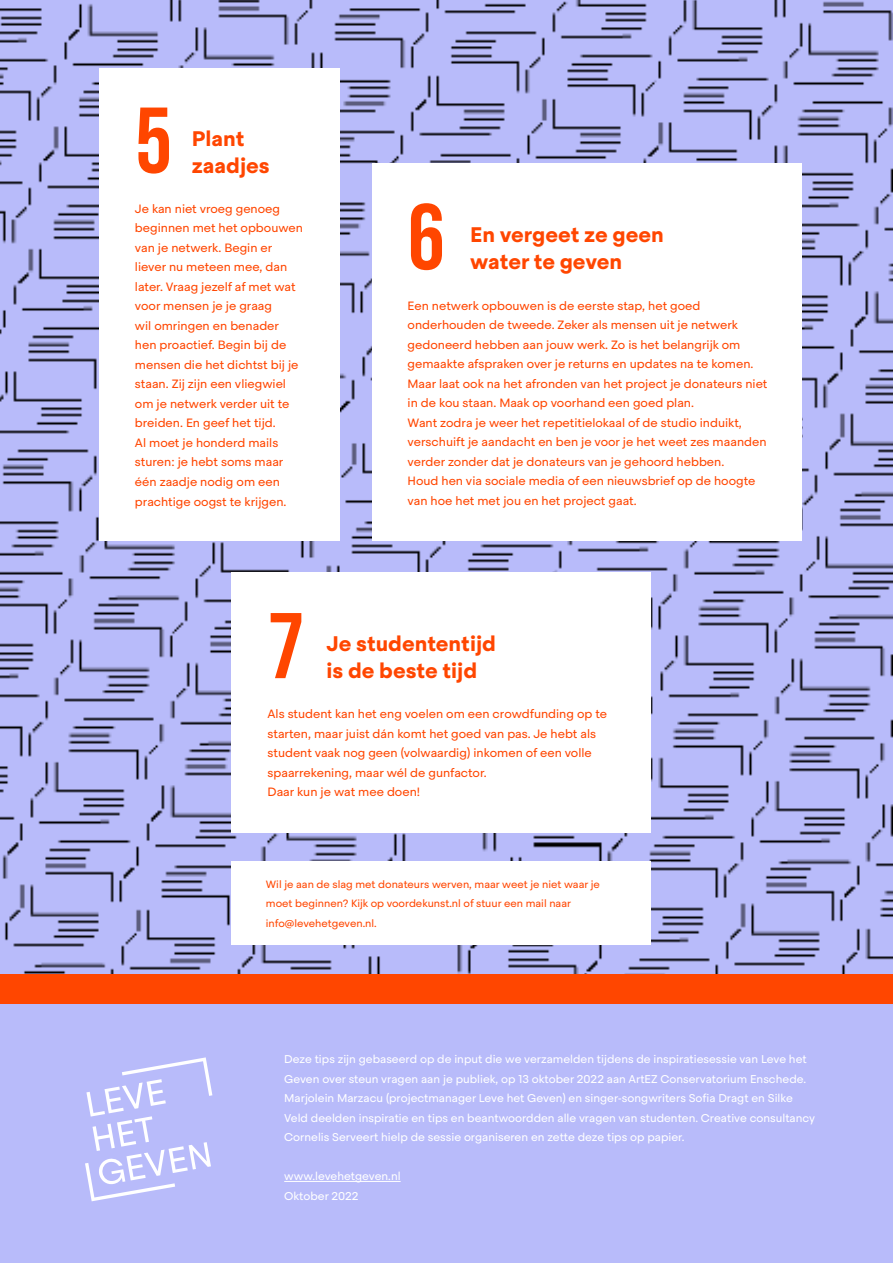
<style>
.page{position:relative;width:893px;height:1263px;background:#fff}
.page>*{position:absolute;margin:0;border:0;box-sizing:border-box;transform-origin:0 0}
.t1{font:93px "Bebas Neue";color:#ff4600}
.t2{font:700 21px/27px "Steradian";color:#ff4600}
.t3{font:12px/19.5px "Steradian";color:#ff4600}
.t4{font:11.25px/19.5px "Steradian";color:#fff}
.t5{font:10.5px/19.5px "Steradian";color:#ff4600}
</style>
<div class="page">
<img style="left:0;top:0;width:893px;height:974px">
<div style="left:0;top:1004px;width:893px;height:259px;background:#b8bbfa"></div>
<div style="left:232px;top:572px;width:419px;height:260px;background:#fff"></div>
<hr style="left:284px;top:1181px;width:117px;height:1px;background:#fff">
<div style="left:0;top:974px;width:893px;height:30px;background:#ff4600"></div>
<div style="left:372px;top:163px;width:429px;height:377px;background:#fff"></div>
<svg style="left:85px;top:1057px;width:127px;height:144px"></svg>
<div style="left:99px;top:68px;width:241px;height:472px;background:#fff"></div>
<div style="left:232px;top:861px;width:419px;height:84px;background:#fff"></div>
<h1 class="t1" style="left:135px;top:88px;width:39px">5</h1>
<h2 class="t2" style="left:192px;top:125px;width:79px">Plant zaadjes</h2>
<p class="t3" style="left:135px;top:199px;width:170px">Je kan niet vroeg genoeg beginnen met het opbouwen van je netwerk. Begin er liever nu meteen mee, dan later. Vraag jezelf af met wat voor mensen je je graag<br>wil omringen en benader hen proactief. Begin bij de mensen die het dichtst bij je staan. Zij zijn een vliegwiel om je netwerk verder uit te breiden. En geef het tijd.<br>Al moet je honderd mails sturen: je hebt soms maar één zaadje nodig om een prachtige oogst te krijgen.</p>
<h1 class="t1" style="left:408px;top:184px;width:39px">6</h1>
<h2 class="t2" style="left:470px;top:221px;width:195px">En vergeet ze geen water te geven</h2>
<p class="t3" style="left:408px;top:296px;width:361px">Een netwerk opbouwen is de eerste stap, het goed onderhouden de tweede. Zeker als mensen uit je netwerk gedoneerd hebben aan jouw werk. Zo is het belangrijk om gemaakte afspraken over je returns en updates na te komen.<br>Maar laat ook na het afronden van het project je donateurs niet in de kou staan. Maak op voorhand een goed plan.<br>Want zodra je weer het repetitielokaal of de studio induikt, verschuift je aandacht en ben je voor je het weet zes maanden verder zonder dat je donateurs van je gehoord hebben.<br>Houd hen via sociale media of een nieuwsbrief op de hoogte van hoe het met jou en het project gaat.</p>
<h1 class="t1" style="left:267px;top:593px;width:39px">7</h1>
<h2 class="t2" style="left:327px;top:630px;width:171px">Je studententijd is de beste tijd</h2>
<p class="t3" style="left:267px;top:704px;width:341px">Als student kan het eng voelen om een crowdfunding op te starten, maar juist dán komt het goed van pas. Je hebt als student vaak nog geen (volwaardig) inkomen of een volle spaarrekening, maar wél de gunfactor.<br>Daar kun je wat mee doen!</p>
<p class="t5" style="left:266px;top:874px;width:336px">Wil je aan de slag met donateurs werven, maar weet je niet waar je moet beginnen? Kijk op voordekunst.nl of stuur een mail naar info@levehetgeven.nl.</p>
<p class="t4" style="left:284px;top:1049px;width:532px">Deze tips zijn gebaseerd op de input die we verzamelden tijdens de inspiratiesessie van Leve het Geven over steun vragen aan je publiek, op 13 oktober 2022 aan ArtEZ Conservatorium Enschede.<br>Marjolein Marzacu (projectmanager Leve het Geven) en singer-songwriters Sofia Dragt en Silke Veld deelden inspiratie en tips en beantwoordden alle vragen van studenten. Creative consultancy Cornelis Serveert hielp de sessie organiseren en zette deze tips op papier.</p>
<p class="t4" style="left:284px;top:1166px;width:118px">www.levehetgeven.nl<br>Oktober 2022</p>
</div>
